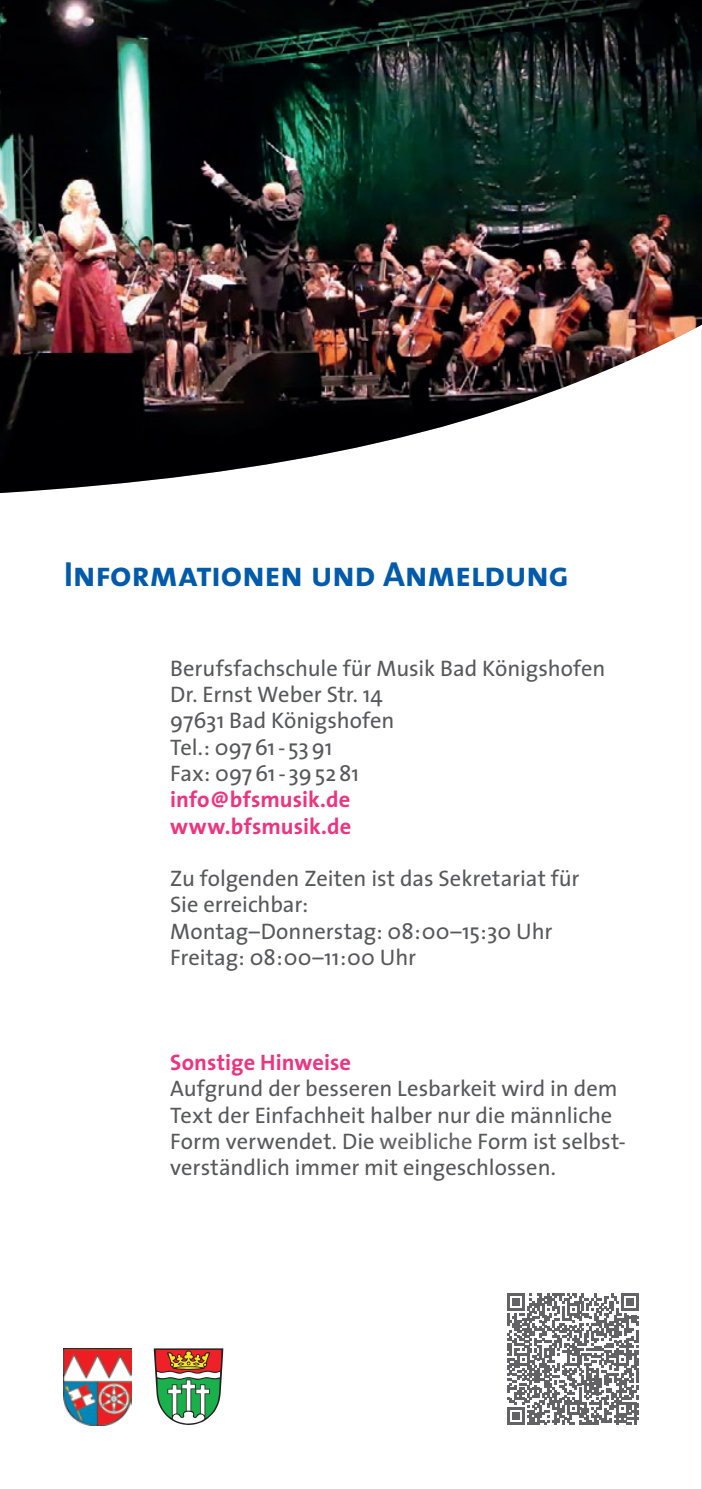
<style>
.page{position:relative;width:702px;height:1489px;background:#fff}
.page>*{position:absolute;margin:0;border:0;box-sizing:border-box;transform-origin:0 0}
.t1{font:35px "The Sans Bold Caps";letter-spacing:-.01em;color:#015aaa}
.t2{font:22.5px/26.2px "The Sans";color:#57585a}
.t3{font:700 22.5px/26.2px "The Sans";letter-spacing:.005em;color:#ec3580}
.s1{color:#636366}
</style>
<div class="page">
<img style="left:64px;top:1348px;width:67px;height:76px">
<svg style="left:154px;top:1348px;width:69px;height:76px"></svg>
<svg style="left:507px;top:1293px;width:131px;height:131px"></svg>
<img style="left:0;top:0;width:702px;height:493px">
<hr style="left:0;top:496px;width:1px;height:992px;background:#c7c8ca">
<hr style="left:701px;top:329px;width:1px;height:1159px;background:#c7c8ca">
<h1 class="t1" style="left:64px;top:544px;width:507px">Informationen und Anmeldung</h1>
<p class="t2" style="left:170px;top:654px;width:437px">Berufsfachschule für Musik Bad Königshofen<br>Dr. Ernst Weber Str. 14<br>97631 Bad Königshofen<br>Tel.: 09761- 5391<br>Fax: 09761- 395281</p>
<p class="t3" style="left:170px;top:786px;width:183px">info@bfsmusik.de www.bfsmusik.de</p>
<p class="t2" style="left:170px;top:864px;width:411px">Zu folgenden Zeiten ist das Sekretariat für<br>Sie erreichbar:<br>Montag–Donnerstag: 08:00–15:30 Uhr<br>Freitag: 08:00–11:00 Uhr</p>
<p class="t3" style="left:170px;top:1048px;width:182px">Sonstige Hinweise</p>
<p class="t2" style="left:170px;top:1074px;width:457px">Aufgrund der besseren Lesbarkeit wird in dem Text der Einfachheit halber nur die männliche Form verwendet. Die <span class="s1">weibliche</span> Form ist selbst&shy;verständlich immer mit eingeschlossen.</p>
</div>
